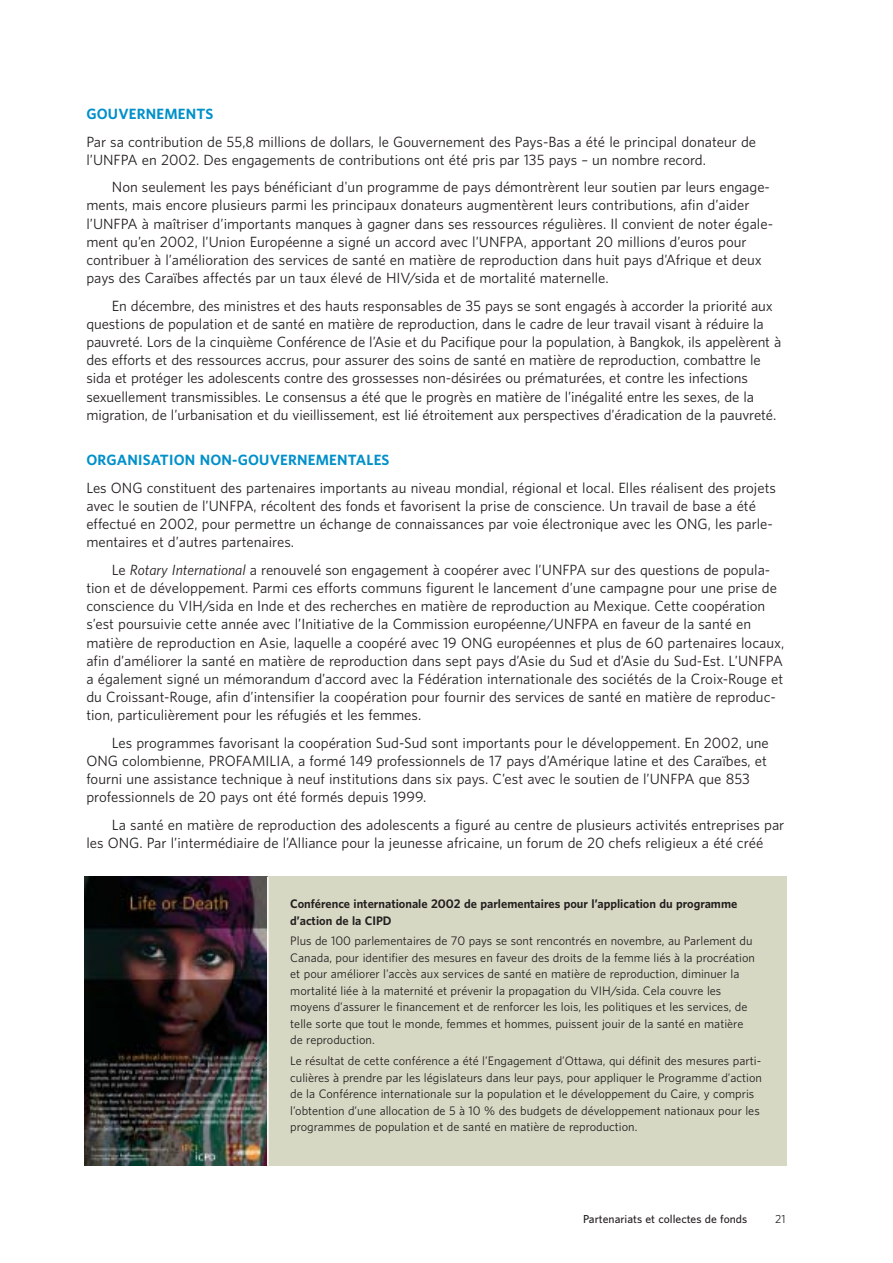
<style>
.page{position:relative;width:893px;height:1263px;background:#fff}
.page>*{position:absolute;margin:0;border:0;box-sizing:border-box;transform-origin:0 0}
.t1{font:13.5px/18.1px "UNFPA Text";color:#231f1f}
.t2{font:700 13.5px "UNFPA";letter-spacing:.015em;color:#0090ca}
.t3{font:11.25px/16.5px "UNFPA Text";color:#231f1f}
.t4{font:700 11.25px/16.5px "UNFPA";color:#231f1f}
.t5{font:600 10.5px "UNFPA";color:#231f1f}
.t6{font:10.5px "UNFPA Text";color:#231f1f}
.s1{font-style:italic}
</style>
<div class="page">
<svg style="left:84px;top:876px;width:703px;height:290px;background:#abaa9c"></svg>
<p class="t2" style="left:86px;top:109px;width:128px">GOUVERNEMENTS</p>
<p class="t1" style="left:86px;top:134px;width:671px">Par sa contribution de 55,8 millions de dollars, le Gouvernement des Pays-Bas a été le principal donateur de l’UNFPA en 2002. Des engagements de contributions ont été pris par 135 pays – un nombre record.</p>
<p class="t1" style="left:86px;top:179px;width:688px;text-indent:26px">Non seulement les pays bénéficiant d'un programme de pays démontrèrent leur soutien par leurs engage&shy;ments, mais encore plusieurs parmi les principaux donateurs augmentèrent leurs contributions, afin d’aider l’UNFPA à maîtriser d’importants manques à gagner dans ses ressources régulières. Il convient de noter égale&shy;ment qu’en 2002, l’Union Européenne a signé un accord avec l’UNFPA, apportant 20 millions d’euros pour contribuer à l’amélioration des services de santé en matière de reproduction dans huit pays d’Afrique et deux pays des Caraïbes affectés par un taux élevé de HIV/sida et de mortalité maternelle.</p>
<p class="t1" style="left:86px;top:298px;width:696px;text-indent:26px">En décembre, des ministres et des hauts responsables de 35 pays se sont engagés à accorder la priorité aux questions de population et de santé en matière de reproduction, dans le cadre de leur travail visant à réduire la pauvreté. Lors de la cinquième Conférence de l’Asie et du Pacifique pour la population, à Bangkok, ils appelèrent à des efforts et des ressources accrus, pour assurer des soins de santé en matière de reproduction, combattre le sida et protéger les adolescents contre des grossesses non-désirées ou prématurées, et contre les infections sexuellement transmissibles. Le consensus a été que le progrès en matière de l’inégalité entre les sexes, de la migration, de l’urbanisation et du vieillissement, est lié étroitement aux perspectives d’éradication de la pauvreté.</p>
<p class="t2" style="left:86px;top:455px;width:304px">ORGANISATION NON-GOUVERNEMENTALES</p>
<p class="t1" style="left:86px;top:480px;width:691px">Les ONG constituent des partenaires importants au niveau mondial, régional et local. Elles réalisent des projets avec le soutien de l’UNFPA, récoltent des fonds et favorisent la prise de conscience. Un travail de base a été effectué en 2002, pour permettre un échange de connaissances par voie électronique avec les ONG, les parle&shy;mentaires et d’autres partenaires.</p>
<p class="t1" style="left:86px;top:562px;width:699px;text-indent:26px">Le <span class="s1">Rotary International</span> a renouvelé son engagement à coopérer avec l’UNFPA sur des questions de popula&shy;tion et de développement. Parmi ces efforts communs figurent le lancement d’une campagne pour une prise de conscience du VIH/sida en Inde et des recherches en matière de reproduction au Mexique. Cette coopération s’est poursuivie cette année avec l’Initiative de la Commission européenne/UNFPA en faveur de la santé en matière de reproduction en Asie, laquelle a coopéré avec 19 ONG européennes et plus de 60 partenaires locaux, afin d’améliorer la santé en matière de reproduction dans sept pays d’Asie du Sud et d’Asie du Sud-Est. L’UNFPA a également signé un mémorandum d’accord avec la Fédération internationale des sociétés de la Croix-Rouge et du Croissant-Rouge, afin d’intensifier la coopération pour fournir des services de santé en matière de reproduc&shy;tion, particulièrement pour les réfugiés et les femmes.</p>
<p class="t1" style="left:86px;top:735px;width:684px;text-indent:26px">Les programmes favorisant la coopération Sud-Sud sont importants pour le développement. En 2002, une ONG colombienne, PROFAMILIA, a formé 149 professionnels de 17 pays d’Amérique latine et des Caraïbes, et fourni une assistance technique à neuf institutions dans six pays. C’est avec le soutien de l’UNFPA que 853 professionnels de 20 pays ont été formés depuis 1999.</p>
<p class="t1" style="left:86px;top:817px;width:699px;text-indent:26px">La santé en matière de reproduction des adolescents a figuré au centre de plusieurs activités entreprises par les ONG. Par l’intermédiaire de l’Alliance pour la jeunesse africaine, un forum de 20 chefs religieux a été créé</p>
<p class="t4" style="left:290px;top:897px;width:448px">Conférence internationale 2002 de parlementaires pour l’application du programme d’action de la CIPD</p>
<p class="t3" style="left:290px;top:934px;width:466px">Plus de 100 parlementaires de 70 pays se sont rencontrés en novembre, au Parlement du Canada, pour identifier des mesures en faveur des droits de la femme liés à la procréation et pour améliorer l’accès aux services de santé en matière de reproduction, diminuer la mortalité liée à la maternité et prévenir la propagation du VIH/sida. Cela couvre les moyens d’assurer le financement et de renforcer les lois, les politiques et les services, de telle sorte que tout le monde, femmes et hommes, puissent jouir de la santé en matière de reproduction.</p>
<p class="t3" style="left:290px;top:1054px;width:473px">Le résultat de cette conférence a été l’Engagement d’Ottawa, qui définit des mesures parti&shy;culières à prendre par les législateurs dans leur pays, pour appliquer le Programme d’action de la Conférence internationale sur la population et le développement du Caire, y compris l’obtention d’une allocation de 5 à 10 % des budgets de développement nationaux pour les programmes de population et de santé en matière de reproduction.</p>
<p class="t5" style="left:583px;top:1214px;width:166px">Partenariats et collectes de fonds</p>
<p class="t6" style="left:775px;top:1214px;width:12px">21</p>
</div>
